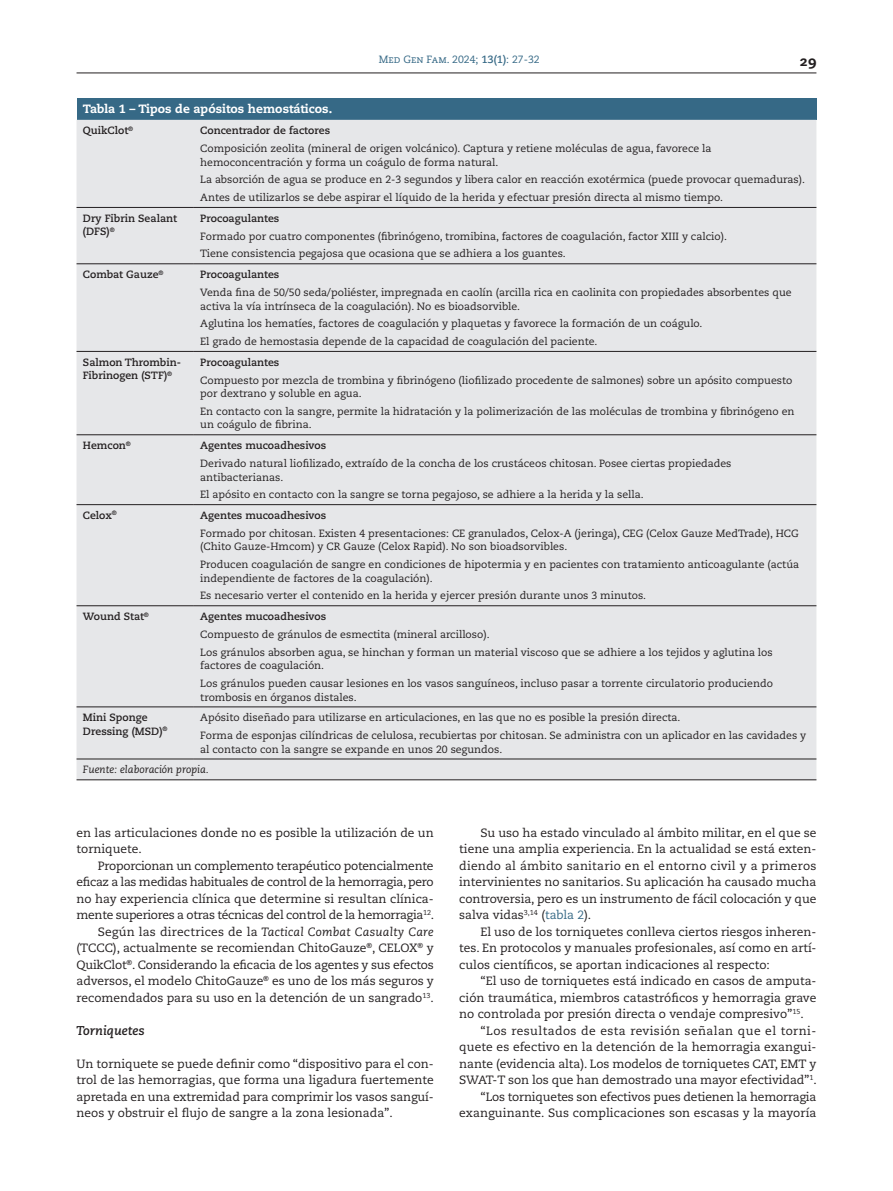
<style>
.page{position:relative;width:893px;height:1191px;background:#fff}
.page>*{position:absolute;margin:0;border:0;box-sizing:border-box;transform-origin:0 0}
.t1{font:800 14.25px "Caecilia LT Std";color:#231f20}
.parr_2{font:italic 700 12.75px "Caecilia LT Std";color:#231f20}
.tx{font:12px/16.5px "Caecilia LT Std";color:#231f20;text-align:justify}
.tx_1ª_lin{font:12px/16.5px "Caecilia LT Std";color:#231f20;text-align:justify}
.tabla_tit{font:800 12px "Caecilia LT Std";color:#fff}
.tabla_tx{font:10.5px/13.5px "Caecilia LT Std";color:#231f20}
.tabla_tx-2{font:700 10.5px/13.5px "Caecilia LT Std";color:#231f20}
.t2{font:10.5px "Caecilia LT Std";color:#366986}
.tabla_pie{font:italic 10.5px "Caecilia LT Std";color:#231f20}
.s1{font-weight:700}
.s2{font-style:italic}
.s3{color:#366986}
</style>
<div class="page">
<hr style="left:77px;top:73px;width:739px;height:1px;background:#231f20">
<div style="left:77px;top:98px;width:739px;height:22px;background:#366986"></div>
<div style="left:77px;top:120px;width:739px;height:659px;background:#e6e7e9"></div>
<hr style="left:77px;top:207px;width:117px;height:1px;background:#231f20">
<hr style="left:194px;top:207px;width:622px;height:1px;background:#231f20">
<hr style="left:77px;top:263px;width:117px;height:1px;background:#231f20">
<hr style="left:194px;top:263px;width:622px;height:1px;background:#231f20">
<hr style="left:77px;top:351px;width:117px;height:1px;background:#231f20">
<hr style="left:194px;top:351px;width:622px;height:1px;background:#231f20">
<hr style="left:77px;top:434px;width:117px;height:1px;background:#231f20">
<hr style="left:194px;top:434px;width:622px;height:1px;background:#231f20">
<hr style="left:77px;top:504px;width:117px;height:1px;background:#231f20">
<hr style="left:194px;top:504px;width:622px;height:1px;background:#231f20">
<hr style="left:77px;top:605px;width:117px;height:1px;background:#231f20">
<hr style="left:194px;top:605px;width:622px;height:1px;background:#231f20">
<hr style="left:77px;top:706px;width:117px;height:1px;background:#231f20">
<hr style="left:194px;top:706px;width:622px;height:1px;background:#231f20">
<hr style="left:77px;top:758px;width:117px;height:1px;background:#231f20">
<hr style="left:194px;top:758px;width:622px;height:1px;background:#231f20">
<hr style="left:77px;top:779px;width:117px;height:1px;background:#231f20">
<hr style="left:194px;top:779px;width:622px;height:1px;background:#231f20">
<p class="t2" style="left:379px;top:53px;width:162px">Med Gen Fam. 2024; <span class="s1">13(1)</span>: 27-32</p>
<h1 class="t1" style="left:800px;top:52px;width:18px">29</h1>
<p class="tabla_tit" style="left:83px;top:102px;width:251px">Tabla 1 – Tipos de apósitos hemostáticos.</p>
<p class="tabla_tx-2" style="left:83px;top:124px;width:52px">QuikClot<sup>®</sup></p>
<p class="tabla_tx-2" style="left:200px;top:124px;width:131px">Concentrador de factores</p>
<p class="tabla_tx" style="left:200px;top:142px;width:513px">Composición zeolita (mineral de origen volcánico). Captura y retiene moléculas de agua, favorece la hemoconcentración y forma un coágulo de forma natural.</p>
<p class="tabla_tx" style="left:200px;top:173px;width:606px">La absorción de agua se produce en 2-3 segundos y libera calor en reacción exotérmica (puede provocar quemaduras).</p>
<p class="tabla_tx" style="left:200px;top:191px;width:524px">Antes de utilizarlos se debe aspirar el líquido de la herida y efectuar presión directa al mismo tiempo.</p>
<p class="tabla_tx-2" style="left:83px;top:212px;width:96px">Dry Fibrin Sealant (DFS)<sup>®</sup></p>
<p class="tabla_tx-2" style="left:200px;top:212px;width:81px">Procoagulantes</p>
<p class="tabla_tx" style="left:200px;top:229px;width:528px">Formado por cuatro componentes (fibrinógeno, tromibina, factores de coagulación, factor XIII y calcio).</p>
<p class="tabla_tx" style="left:200px;top:247px;width:367px">Tiene consistencia pegajosa que ocasiona que se adhiera a los guantes.</p>
<p class="tabla_tx-2" style="left:83px;top:268px;width:82px">Combat Gauze<sup>®</sup></p>
<p class="tabla_tx-2" style="left:200px;top:268px;width:81px">Procoagulantes</p>
<p class="tabla_tx" style="left:200px;top:286px;width:593px">Venda fina de 50/50 seda/poliéster, impregnada en caolín (arcilla rica en caolinita con propiedades absorbentes que activa la vía intrínseca de la coagulación). No es bioadsorvible.</p>
<p class="tabla_tx" style="left:200px;top:317px;width:504px">Aglutina los hematíes, factores de coagulación y plaquetas y favorece la formación de un coágulo.</p>
<p class="tabla_tx" style="left:200px;top:335px;width:399px">El grado de hemostasia depende de la capacidad de coagulación del paciente.</p>
<p class="tabla_tx-2" style="left:83px;top:355px;width:100px">Salmon Thrombin-<br>Fibrinogen (STF)<sup>®</sup></p>
<p class="tabla_tx-2" style="left:200px;top:355px;width:81px">Procoagulantes</p>
<p class="tabla_tx" style="left:200px;top:373px;width:594px">Compuesto por mezcla de trombina y fibrinógeno (liofilizado procedente de salmones) sobre un apósito compuesto por dextrano y soluble en agua.</p>
<p class="tabla_tx" style="left:200px;top:405px;width:596px">En contacto con la sangre, permite la hidratación y la polimerización de las moléculas de trombina y fibrinógeno en un coágulo de fibrina.</p>
<p class="tabla_tx-2" style="left:83px;top:439px;width:50px">Hemcon<sup>®</sup></p>
<p class="tabla_tx-2" style="left:200px;top:439px;width:127px">Agentes mucoadhesivos</p>
<p class="tabla_tx" style="left:200px;top:457px;width:533px">Derivado natural liofilizado, extraído de la concha de los crustáceos chitosan. Posee ciertas propiedades antibacterianas.</p>
<p class="tabla_tx" style="left:200px;top:488px;width:445px">El apósito en contacto con la sangre se torna pegajoso, se adhiere a la herida y la sella.</p>
<p class="tabla_tx-2" style="left:83px;top:509px;width:36px">Celox<sup>®</sup></p>
<p class="tabla_tx-2" style="left:200px;top:509px;width:127px">Agentes mucoadhesivos</p>
<p class="tabla_tx" style="left:200px;top:526px;width:600px">Formado por chitosan. Existen 4 presentaciones: CE granulados, Celox-A (jeringa), CEG (Celox Gauze MedTrade), HCG (Chito Gauze-Hmcom) y CR Gauze (Celox Rapid). No son bioadsorvibles.</p>
<p class="tabla_tx" style="left:200px;top:558px;width:600px">Producen coagulación de sangre en condiciones de hipotermia y en pacientes con tratamiento anticoagulante (actúa independiente de factores de la coagulación).</p>
<p class="tabla_tx" style="left:200px;top:589px;width:447px">Es necesario verter el contenido en la herida y ejercer presión durante unos 3 minutos.</p>
<p class="tabla_tx-2" style="left:83px;top:610px;width:68px">Wound Stat<sup>®</sup></p>
<p class="tabla_tx-2" style="left:200px;top:610px;width:127px">Agentes mucoadhesivos</p>
<p class="tabla_tx" style="left:200px;top:628px;width:291px">Compuesto de gránulos de esmectita (mineral arcilloso).</p>
<p class="tabla_tx" style="left:200px;top:645px;width:574px">Los gránulos absorben agua, se hinchan y forman un material viscoso que se adhiere a los tejidos y aglutina los factores de coagulación.</p>
<p class="tabla_tx" style="left:200px;top:677px;width:574px">Los gránulos pueden causar lesiones en los vasos sanguíneos, incluso pasar a torrente circulatorio produciendo trombosis en órganos distales.</p>
<p class="tabla_tx-2" style="left:83px;top:711px;width:86px">Mini Sponge<br>Dressing (MSD)<sup>®</sup></p>
<p class="tabla_tx" style="left:200px;top:711px;width:482px">Apósito diseñado para utilizarse en articulaciones, en las que no es posible la presión directa.</p>
<p class="tabla_tx" style="left:200px;top:729px;width:607px">Forma de esponjas cilíndricas de celulosa, recubiertas por chitosan. Se administra con un aplicador en las cavidades y al contacto con la sangre se expande en unos 20 segundos.</p>
<p class="tabla_pie" style="left:83px;top:764px;width:127px">Fuente: elaboración propia.</p>
<p class="tx" style="left:77px;top:824px;width:359px">en las articulaciones donde no es posible la utilización de un torniquete.</p>
<p class="tx" style="left:77px;top:857px;width:359px;text-indent:21px">Proporcionan un complemento terapéutico potencialmente eficaz a las medidas habituales de control de la hemorragia, pero no hay experiencia clínica que determine si resultan clínica&shy;mente superiores a otras técnicas del control de la hemorragia<sup>12</sup>.</p>
<p class="tx" style="left:77px;top:923px;width:359px;text-indent:21px">Según las directrices de la <span class="s2">Tactical Combat Casualty Care </span>(TCCC), actualmente se recomiendan ChitoGauze<sup>®</sup>, CELOX<sup>®</sup> y QuikClot<sup>®</sup>. Considerando la eficacia de los agentes y sus efectos adversos, el modelo ChitoGauze<sup>®</sup> es uno de los más seguros y recomendados para su uso en la detención de un sangrado<sup>13</sup>.</p>
<p class="parr_2" style="left:77px;top:1023px;width:69px">Torniquetes</p>
<p class="tx_1ª_lin" style="left:77px;top:1055px;width:359px">Un torniquete se puede definir como “dispositivo para el con&shy;trol de las hemorragias, que forma una ligadura fuertemente apretada en una extremidad para comprimir los vasos sanguí&shy;neos y obstruir el flujo de sangre a la zona lesionada”.</p>
<p class="tx" style="left:459px;top:824px;width:359px;text-indent:21px">Su uso ha estado vinculado al ámbito militar, en el que se tiene una amplia experiencia. En la actualidad se está exten&shy;diendo al ámbito sanitario en el entorno civil y a primeros intervinientes no sanitarios. Su aplicación ha causado mucha controversia, pero es un instrumento de fácil colocación y que salva vidas<sup>3,14</sup> (<span class="s3">tabla 2</span>).</p>
<p class="tx" style="left:459px;top:923px;width:359px;text-indent:21px">El uso de los torniquetes conlleva ciertos riesgos inheren&shy;tes. En protocolos y manuales profesionales, así como en artí&shy;culos científicos, se aportan indicaciones al respecto:</p>
<p class="tx" style="left:459px;top:973px;width:359px;text-indent:21px">“El uso de torniquetes está indicado en casos de amputa&shy;ción traumática, miembros catastróficos y hemorragia grave no controlada por presión directa o vendaje compresivo”<sup>15</sup>.</p>
<p class="tx" style="left:459px;top:1022px;width:359px;text-indent:21px">“Los resultados de esta revisión señalan que el torni&shy;quete es efectivo en la detención de la hemorragia exangui&shy;nante (evidencia alta). Los modelos de torniquetes CAT, EMT y SWAT-T son los que han demostrado una mayor efectividad”<sup>1</sup>.</p>
<p class="tx" style="left:459px;top:1088px;width:359px;text-align:right">“Los torniquetes son efectivos pues detienen la hemorragia exanguinante. Sus complicaciones son escasas y la mayoría</p>
</div>
